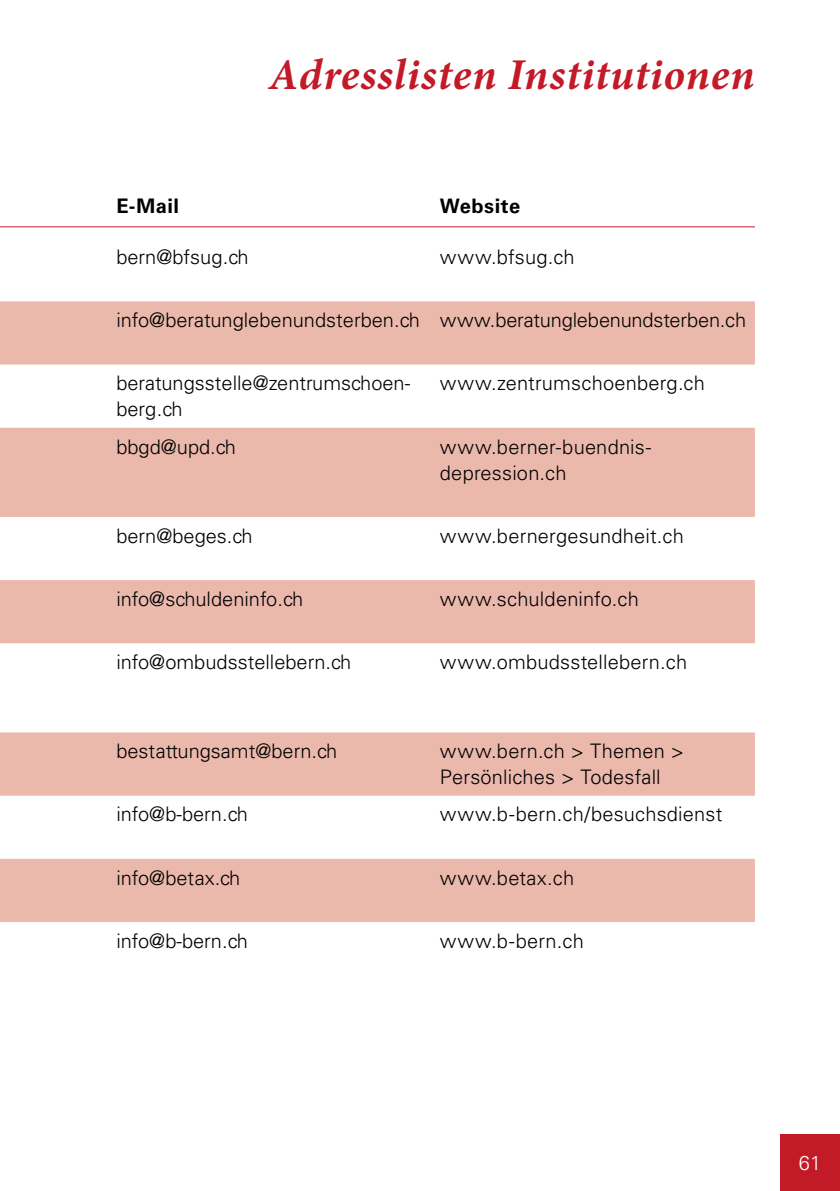
<style>
.page{position:relative;width:840px;height:1191px;background:#fff}
.page>*{position:absolute;margin:0;border:0;box-sizing:border-box;transform-origin:0 0}
.t1{font:italic 700 44px "Minion Pro";letter-spacing:.02em;color:#c21a27}
.t2{font:300 20px/26px "Univers LT Std";color:#000}
.t3{font:700 20px "Univers LT Std";letter-spacing:.025em;color:#000}
.t4{font:300 20px "Univers LT Std";letter-spacing:.02em;color:#000}
.t5{font:300 20px "Univers LT Std";color:#fff}
</style>
<div class="page">
<svg style="left:0;top:301px;width:754px;height:621px;fill:#ebb8ac"></svg>
<hr style="left:0;top:226px;width:113px;height:1px;background:#c21a27">
<hr style="left:113px;top:226px;width:324px;height:1px;background:#c21a27">
<hr style="left:437px;top:226px;width:317px;height:1px;background:#c21a27">
<div style="left:780px;top:1134px;width:59px;height:57px;background:#c21a27"></div>
<h1 class="t1" style="left:269px;top:43px;width:487px">Adresslisten Institutionen</h1>
<p class="t3" style="left:116px;top:194px;width:64px">E-Mail</p>
<p class="t3" style="left:439px;top:194px;width:82px">Website</p>
<p class="t2" style="left:116px;top:244px;width:134px">bern@bfsug.ch</p>
<p class="t2" style="left:439px;top:244px;width:136px">www.bfsug.ch</p>
<p class="t2" style="left:116px;top:307px;width:631px">info@beratunglebenundsterben.ch www.beratunglebenundsterben.ch</p>
<p class="t2" style="left:116px;top:370px;width:295px">beratungsstelle@zentrumschoen&shy;berg.ch</p>
<p class="t2" style="left:439px;top:370px;width:266px">www.zentrumschoenberg.ch</p>
<p class="t2" style="left:116px;top:433px;width:121px">bbgd@upd.ch</p>
<p class="t2" style="left:439px;top:433px;width:213px">www.berner-buendnis&shy;depression.ch</p>
<p class="t2" style="left:116px;top:522px;width:138px">bern@beges.ch</p>
<p class="t2" style="left:439px;top:522px;width:245px">www.bernergesundheit.ch</p>
<p class="t2" style="left:116px;top:586px;width:188px">info@schuldeninfo.ch</p>
<p class="t2" style="left:439px;top:586px;width:200px">www.schuldeninfo.ch</p>
<p class="t2" style="left:116px;top:649px;width:236px">info@ombudsstellebern.ch</p>
<p class="t2" style="left:439px;top:649px;width:249px">www.ombudsstellebern.ch</p>
<p class="t2" style="left:116px;top:738px;width:222px">bestattungsamt@bern.ch</p>
<p class="t2" style="left:439px;top:738px;width:245px">www.bern.ch &gt; Themen &gt;<br>Persönliches &gt; Todesfall</p>
<p class="t2" style="left:116px;top:801px;width:133px">info@b-bern.ch</p>
<p class="t2" style="left:439px;top:801px;width:284px">www.b-bern.ch/besuchsdienst</p>
<p class="t2" style="left:116px;top:864px;width:125px">info@betax.ch</p>
<p class="t4" style="left:439px;top:865px;width:136px">www.betax.ch</p>
<p class="t2" style="left:116px;top:927px;width:133px">info@b-bern.ch</p>
<p class="t2" style="left:439px;top:927px;width:145px">www.b-bern.ch</p>
<p class="t5" style="left:798px;top:1150px;width:24px">61</p>
</div>
